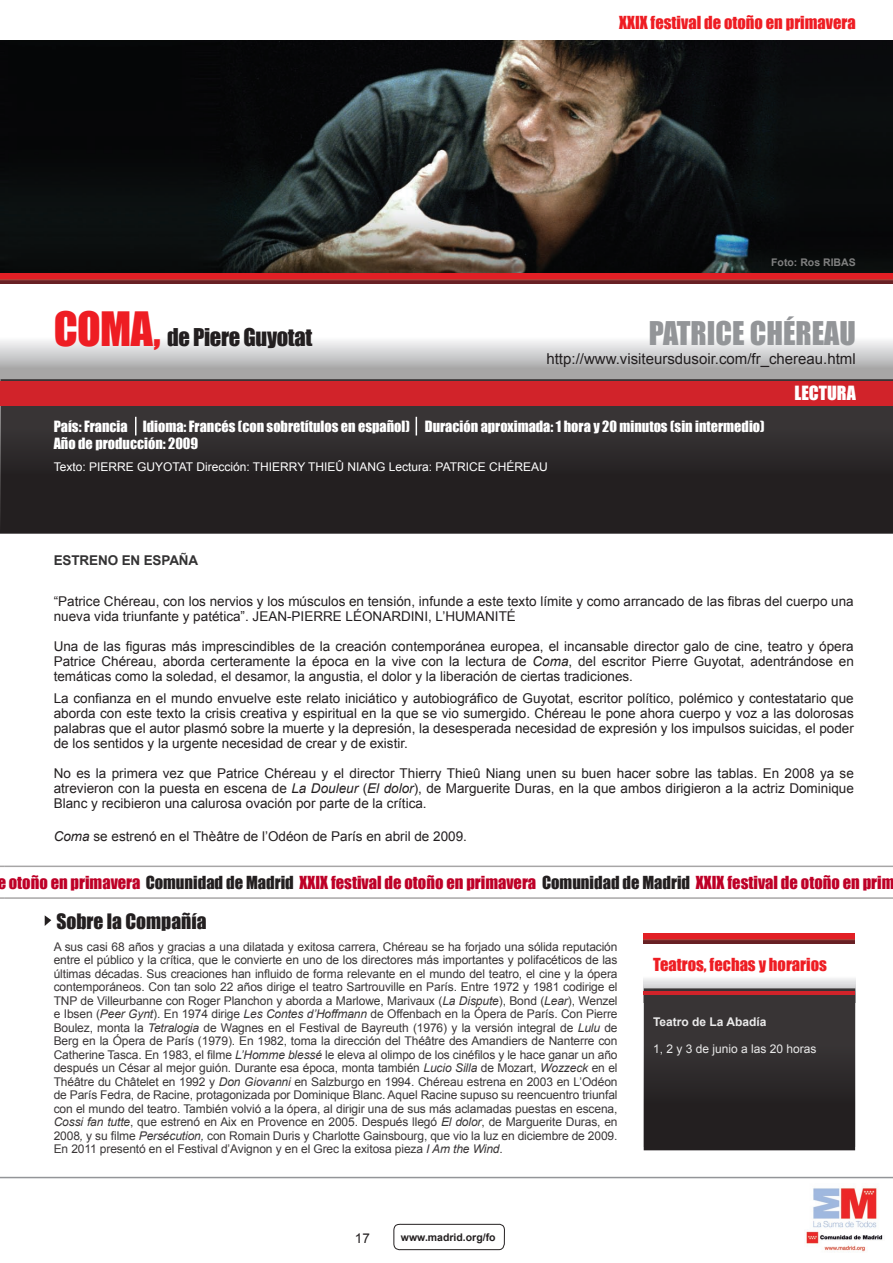
<style>
.page{position:relative;width:893px;height:1263px;background:#fff}
.page>*{position:absolute;margin:0;border:0;box-sizing:border-box;transform-origin:0 0}
.t1{font:30px "Impact";color:#939598}
.t2{font:22.5px "Impact";letter-spacing:-.015em;color:#231f20}
.t3{font:19.5px "Impact";color:#231f20}
.t4{font:18px "Impact";color:#fff}
.t5{font:16.5px "Impact";color:#be0027}
.t6{font:16.5px "Impact";color:#ee1d23}
.t7{font:15px "Arial";color:#231f20}
.t8{font:14.25px "Impact";color:#fff}
.t9{font:13.5px/15px "Arial";color:#231f20;text-align:justify}
.t10{font:700 13.5px "Arial";letter-spacing:-.01em;color:#343334}
.t11{font:12px/13.5px "Arial";letter-spacing:-.01em;color:#231f20;text-align:justify}
.t12{font:12px "Arial";color:#fff}
.t13{font:700 12px "Arial";color:#fff}
.t14{font:700 10.5px "Arial";color:#231f20}
.t15{font:700 10.5px "Arial";color:#808080}
.s1{font-size:43.5px;color:#ee1d23}
.s2{font-style:italic}
.s3{color:#231f20}
</style>
<div class="page">
<img style="left:806px;top:1188px;width:77px;height:64px">
<svg style="left:393px;top:1223px;width:112px;height:27px"></svg>
<hr style="left:0;top:1177px;width:893px;height:1px;background:#939598">
<svg style="left:644px;top:978px;width:211px;height:5px"></svg>
<div style="left:644px;top:988px;width:211px;height:162px;background:#231f20"></div>
<svg style="left:644px;top:983px;width:211px;height:94px"></svg>
<hr style="left:644px;top:991px;width:211px;height:4px;background:#d1232a">
<svg style="left:644px;top:933px;width:211px;height:11px"></svg>
<svg style="left:0;top:340px;width:893px;height:39px"></svg>
<img style="left:0;top:40px;width:893px;height:233px">
<div style="left:0;top:509px;width:893px;height:25px;background:#231f20"></div>
<div style="left:0;top:379px;width:893px;height:130px;background:#2c282a"></div>
<svg style="left:416px;top:417px;width:1px;height:18px"></svg>
<hr style="left:4px;top:865px;width:889px;height:2px;background:#231f20">
<hr style="left:4px;top:897px;width:889px;height:2px;background:#231f20">
<svg style="left:0;top:273px;width:893px;height:11px"></svg>
<svg style="left:45px;top:915px;width:6px;height:11px"></svg>
<svg style="left:135px;top:417px;width:1px;height:18px"></svg>
<div style="left:0;top:381px;width:893px;height:24px;background:#d1232a"></div>
<p class="t6" style="left:619px;top:10px;width:238px">XXIX festival de otoño en primavera</p>
<p class="t15" style="left:771px;top:256px;width:86px">Foto: Ros RIBAS</p>
<p class="t2" style="left:54px;top:319px;width:260px"><span class="s1">COMA,</span> de Piere Guyotat</p>
<p class="t1" style="left:649px;top:310px;width:208px">PATRICE CHÉREAU</p>
<p class="t7" style="left:546px;top:350px;width:311px">http://www.visiteursdusoir.com/fr_chereau.html</p>
<p class="t8" style="left:54px;top:415px;width:712px">País: Francia Idioma: Francés (con sobretítulos en español) Duración aproximada: 1 hora y 20 minutos (sin intermedio)</p>
<p class="t8" style="left:54px;top:432px;width:146px">Año de producción: 2009</p>
<p class="t12" style="left:54px;top:460px;width:496px">Texto: PIERRE GUYOTAT Dirección: THIERRY THIEÛ NIANG Lectura: PATRICE CHÉREAU</p>
<p class="t4" style="left:794px;top:378px;width:63px">LECTURA</p>
<p class="t10" style="left:54px;top:553px;width:146px">ESTRENO EN ESPAÑA</p>
<p class="t9" style="left:54px;top:593px;width:802px">“Patrice Chéreau, con los nervios y los músculos en tensión, infunde a este texto límite y como arrancado de las fibras del cuerpo una nueva vida triunfante y patética”. JEAN-PIERRE LÉONARDINI, L’HUMANITÉ</p>
<p class="t9" style="left:54px;top:638px;width:802px">Una de las figuras más imprescindibles de la creación contemporánea europea, el incansable director galo de cine, teatro y ópera Patrice Chéreau, aborda certeramente la época en la vive con la lectura de <span class="s2">Coma</span>, del escritor Pierre Guyotat, adentrándose en temáticas como la soledad, el desamor, la angustia, el dolor y la liberación de ciertas tradiciones.</p>
<p class="t9" style="left:54px;top:691px;width:802px">La confianza en el mundo envuelve este relato iniciático y autobiográfico de Guyotat, escritor político, polémico y contestatario que aborda con este texto la crisis creativa y espiritual en la que se vio sumergido. Chéreau le pone ahora cuerpo y voz a las dolorosas palabras que el autor plasmó sobre la muerte y la depresión, la desesperada necesidad de expresión y los impulsos suicidas, el poder de los sentidos y la urgente necesidad de crear y de existir.</p>
<p class="t9" style="left:54px;top:766px;width:802px">No es la primera vez que Patrice Chéreau y el director Thierry Thieû Niang unen su buen hacer sobre las tablas. En 2008 ya se atrevieron con la puesta en escena de <span class="s2">La Douleur</span> (<span class="s2">El dolor</span>), de Marguerite Duras, en la que ambos dirigieron a la actriz Dominique Blanc y recibieron una calurosa ovación por parte de la crítica.</p>
<p class="t9" style="left:54px;top:829px;width:415px"><span class="s2">Coma</span> se estrenó en el Thèâtre de l’Odéon de París en abril de 2009.</p>
<p class="t5" style="left:-3px;top:869px;width:898px">e otoño en primavera <span class="s3">Comunidad de Madrid</span> XXIX festival de otoño en primavera <span class="s3">Comunidad de Madrid</span> XXIX festival de otoño en prim</p>
<p class="t3" style="left:56px;top:906px;width:152px">Sobre la Compañía</p>
<p class="t11" style="left:54px;top:940px;width:565px">A sus casi 68 años y gracias a una dilatada y exitosa carrera, Chéreau se ha forjado una sólida reputación entre el público y la crítica, que le convierte en uno de los directores más importantes y polifacéticos de las últimas décadas. Sus creaciones han influido de forma relevante en el mundo del teatro, el cine y la ópera contemporáneos. Con tan solo 22 años dirige el teatro Sartrouville en París. Entre 1972 y 1981 codirige el TNP de Villeurbanne con Roger Planchon y aborda a Marlowe, Marivaux (<span class="s2">La Dispute</span>), Bond (<span class="s2">Lear</span>), Wenzel e Ibsen (<span class="s2">Peer Gynt</span>). En 1974 dirige <span class="s2">Les Contes d’Hoffmann</span> de Offenbach en la Ópera de París. Con Pierre Boulez, monta la <span class="s2">Tetralogia</span> de Wagnes en el Festival de Bayreuth (1976) y la versión integral de <span class="s2">Lulu</span> de Berg en la Ópera de París (1979). En 1982, toma la dirección del Théâtre des Amandiers de Nanterre con Catherine Tasca. En 1983, el filme <span class="s2">L’Homme blessé</span> le eleva al olimpo de los cinéfilos y le hace ganar un año después un César al mejor guión. Durante esa época, monta también <span class="s2">Lucio Silla</span> de Mozart, <span class="s2">Wozzeck</span> en el Théâtre du Châtelet en 1992 y <span class="s2">Don Giovanni</span> en Salzburgo en 1994. Chéreau estrena en 2003 en L’Odéon de París Fedra, de Racine, protagonizada por Dominique Blanc. Aquel Racine supuso su reencuentro triunfal con el mundo del teatro. También volvió a la ópera, al dirigir una de sus más aclamadas puestas en escena, <span class="s2">Cossi fan tutte</span>, que estrenó en Aix en Provence en 2005. Después llegó <span class="s2">El dolor</span>, de Marguerite Duras, en 2008<span class="s2">,</span> y su filme <span class="s2">Persécution,</span> con Romain Duris y Charlotte Gainsbourg, que vio la luz en diciembre de 2009.<br>En 2011 presentó en el Festival d’Avignon y en el Grec la exitosa pieza <span class="s2">I Am the Wind</span>.</p>
<p class="t9" style="left:355px;top:1231px;width:17px">17</p>
<p class="t14" style="left:401px;top:1231px;width:96px">www.madrid.org/fo</p>
<p class="t6" style="left:653px;top:952px;width:175px">Teatros, fechas y horarios</p>
<p class="t13" style="left:653px;top:1015px;width:115px">Teatro de La Abadía</p>
<p class="t12" style="left:653px;top:1042px;width:165px">1, 2 y 3 de junio a las 20 horas</p>
</div>
